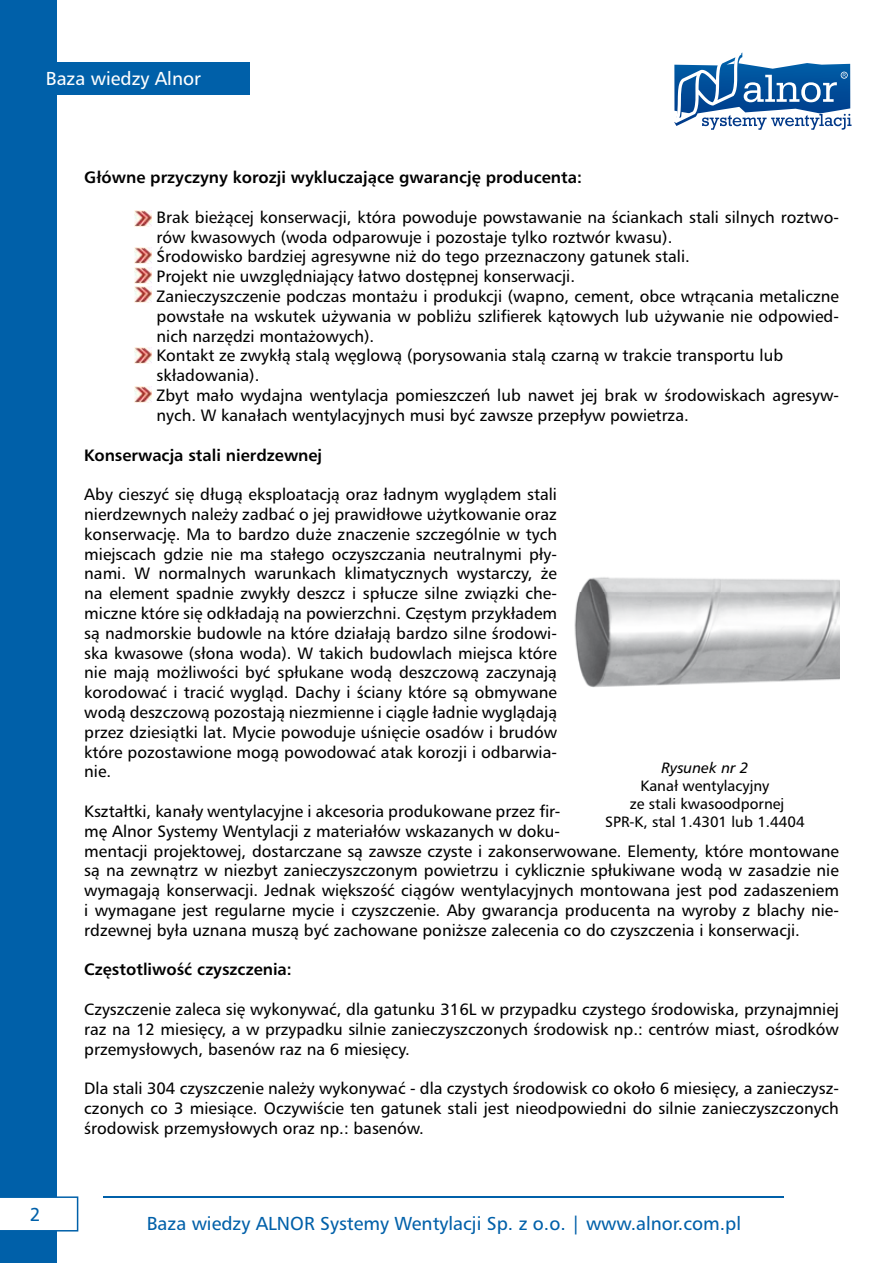
<style>
.page{position:relative;width:893px;height:1263px;background:#fff}
.page>*{position:absolute;margin:0;border:0;box-sizing:border-box;transform-origin:0 0}
.t1{font:18px "Humnst 777 PL";color:#0060a9}
.t2{font:18px "Humnst 777 PL";color:#fff}
.t3{font:16.5px/19.8px "Humanist 777 TL";color:#000;text-align:justify}
.t4{font:700 16.5px "Humanist 777 TL";color:#000}
.t5{font:15px/18px "Humanist 777 TL";color:#000;text-align:center}
.t6{font:italic 15px "Humanist 777 TL";color:#000}
</style>
<div class="page">
<div style="left:0;top:0;width:56px;height:1263px;background:#0060a9"></div>
<div style="left:14px;top:62px;width:235px;height:33px;background:#0060a9"></div>
<hr style="left:104px;top:1196px;width:680px;height:1px;background:#0060a9">
<svg style="left:0;top:1196px;width:78px;height:35px"></svg>
<svg style="left:674px;top:52px;width:177px;height:78px"></svg>
<img style="left:135px;top:268px;width:17px;height:16px">
<img style="left:135px;top:286px;width:17px;height:17px">
<img style="left:135px;top:348px;width:17px;height:16px">
<img style="left:135px;top:386px;width:17px;height:17px">
<img style="left:134px;top:210px;width:17px;height:17px">
<img style="left:135px;top:247px;width:17px;height:17px">
<img style="left:574px;top:577px;width:265px;height:111px">
<p class="t2" style="left:46px;top:67px;width:157px">Baza wiedzy Alnor</p>
<p class="t1" style="left:30px;top:1203px;width:12px">2</p>
<p class="t4" style="left:84px;top:167px;width:499px">Główne przyczyny korozji wykluczające gwarancję producenta:</p>
<p class="t3" style="left:157px;top:207px;width:684px;text-align:left">Brak bieżącej konserwacji, która powoduje powstawanie na ściankach stali silnych roztwo&shy;rów kwasowych (woda odparowuje i pozostaje tylko roztwór kwasu).<br>Środowisko bardziej agresywne niż do tego przeznaczony gatunek stali.<br>Projekt nie uwzględniający łatwo dostępnej konserwacji.<br>Zanieczyszczenie podczas montażu i produkcji (wapno, cement, obce wtrącania metaliczne powstałe na wskutek używania w pobliżu szlifierek kątowych lub używanie nie odpowied&shy;nich narzędzi montażowych).<br>Kontakt ze zwykłą stalą węglową (porysowania stalą czarną w trakcie transportu lub składowania).<br>Zbyt mało wydajna wentylacja pomieszczeń lub nawet jej brak w środowiskach agresyw&shy;nych. W kanałach wentylacyjnych musi być zawsze przepływ powietrza.</p>
<p class="t4" style="left:84px;top:444px;width:239px">Konserwacja stali nierdzewnej</p>
<p class="t3" style="left:84px;top:484px;width:474px">Aby cieszyć się długą eksploatacją oraz ładnym wyglądem stali nierdzewnych należy zadbać o jej prawidłowe użytkowanie oraz konserwację. Ma to bardzo duże znaczenie szczególnie w tych miejscach gdzie nie ma stałego oczyszczania neutralnymi pły&shy;nami. W normalnych warunkach klimatycznych wystarczy, że na element spadnie zwykły deszcz i spłucze silne związki che&shy;miczne które się odkładają na powierzchni. Częstym przykładem są nadmorskie budowle na które działają bardzo silne środowi&shy;ska kwasowe (słona woda). W takich budowlach miejsca które nie mają możliwości być spłukane wodą deszczową zaczynają korodować i tracić wygląd. Dachy i ściany które są obmywane wodą deszczową pozostają niezmienne i ciągle ładnie wyglądają przez dziesiątki lat. Mycie powoduje uśnięcie osadów i brudów które pozostawione mogą powodować atak korozji i odbarwia&shy;nie.</p>
<p class="t3" style="left:84px;top:801px;width:756px;text-align:left">Kształtki, kanały wentylacyjne i akcesoria produkowane przez fir-<br>mę Alnor Systemy Wentylacji z materiałów wskazanych w doku-<br>mentacji projektowej, dostarczane są zawsze czyste i zakonserwowane. Elementy, które montowane są na zewnątrz w niezbyt zanieczyszczonym powietrzu i cyklicznie spłukiwane wodą w zasadzie nie wymagają konserwacji. Jednak większość ciągów wentylacyjnych montowana jest pod zadaszeniem i wymagane jest regularne mycie i czyszczenie. Aby gwarancja producenta na wyroby z blachy nie&shy;rdzewnej była uznana muszą być zachowane poniższe zalecenia co do czyszczenia i konserwacji.</p>
<p class="t4" style="left:84px;top:959px;width:209px">Częstotliwość czyszczenia:</p>
<p class="t3" style="left:84px;top:999px;width:757px">Czyszczenie zaleca się wykonywać, dla gatunku 316L w przypadku czystego środowiska, przynajmniej raz na 12 miesięcy, a w przypadku silnie zanieczyszczonych środowisk np.: centrów miast, ośrodków przemysłowych, basenów raz na 6 miesięcy.</p>
<p class="t3" style="left:84px;top:1078px;width:756px">Dla stali 304 czyszczenie należy wykonywać - dla czystych środowisk co około 6 miesięcy, a zanieczysz&shy;czonych co 3 miesiące. Oczywiście ten gatunek stali jest nieodpowiedni do silnie zanieczyszczonych środowisk przemysłowych oraz np.: basenów.</p>
<p class="t6" style="left:661px;top:759px;width:89px">Rysunek nr 2</p>
<p class="t5" style="left:605px;top:777px;width:201px">Kanał wentylacyjny<br>ze stali kwasoodpornej<br>SPR-K, stal 1.4301 lub 1.4404</p>
<p class="t1" style="left:147px;top:1212px;width:596px">Baza wiedzy ALNOR Systemy Wentylacji Sp. z o.o. | www.alnor.com.pl</p>
</div>
